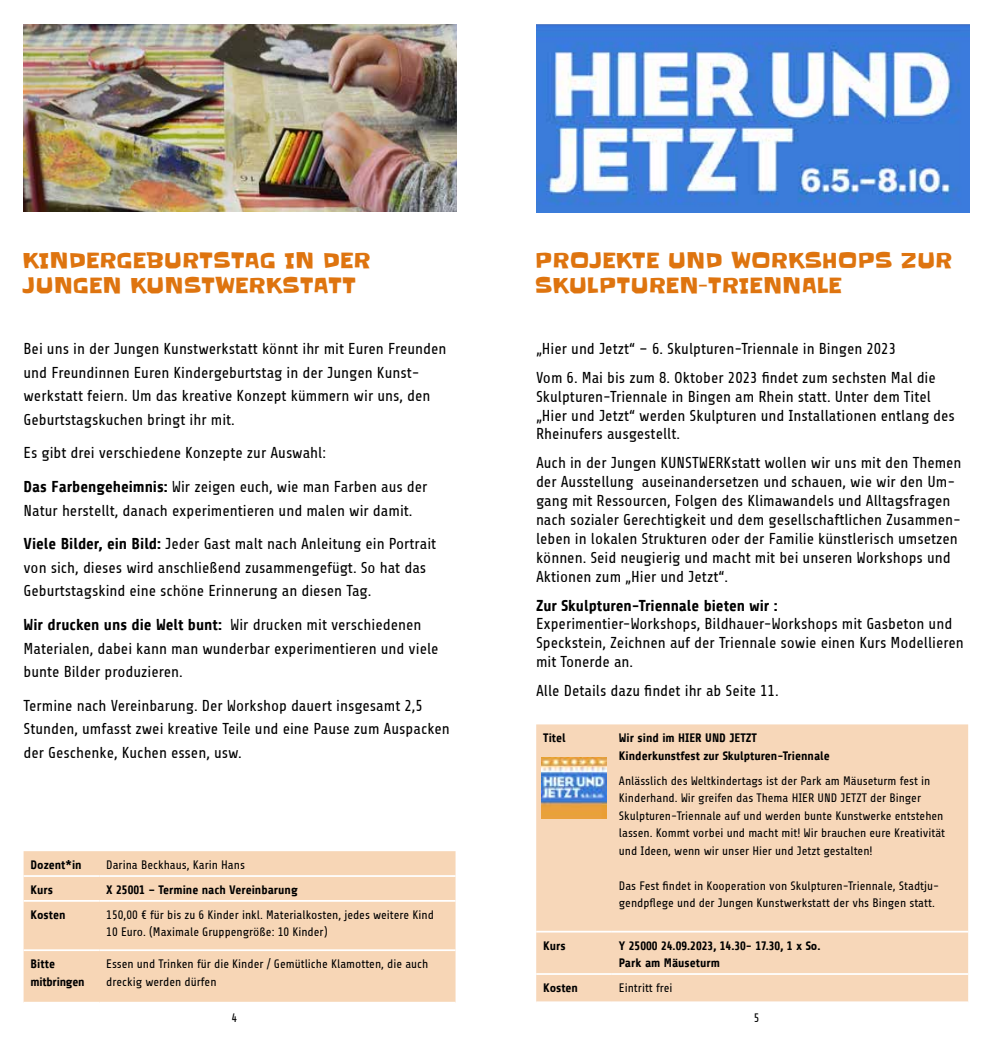
<style>
.page{position:relative;width:993px;height:1042px;background:#fff}
.page>*{position:absolute;margin:0;border:0;box-sizing:border-box;transform-origin:0 0}
.t1{font:21px/24.5px "Slackey";color:#de740f}
.t2{font:15.75px/18.9px "Share";color:#000}
.t3{font:700 15.75px "Share";color:#000}
.t4{font:12.25px/17.5px "Share";color:#000}
.t5{font:700 12.25px/17.5px "Share";color:#000}
.t6{font:700 12.25px/17.5px "Share";letter-spacing:-.02em;color:#000}
.s1{font-weight:700}
</style>
<div class="page">
<div style="left:536px;top:724px;width:431px;height:277px;background:#f7d7b9"></div>
<hr style="left:536px;top:931px;width:75px;height:1px;background:#fff">
<hr style="left:611px;top:931px;width:356px;height:1px;background:#fff">
<hr style="left:536px;top:973px;width:75px;height:2px;background:#fff">
<hr style="left:611px;top:973px;width:356px;height:2px;background:#fff">
<img style="left:536px;top:25px;width:432px;height:187px">
<div style="left:24px;top:851px;width:431px;height:151px;background:#f7d6b6"></div>
<hr style="left:24px;top:875px;width:75px;height:2px;background:#fff">
<hr style="left:99px;top:875px;width:356px;height:2px;background:#fff">
<hr style="left:24px;top:900px;width:75px;height:2px;background:#fff">
<hr style="left:99px;top:900px;width:356px;height:2px;background:#fff">
<hr style="left:24px;top:949px;width:75px;height:2px;background:#fff">
<hr style="left:99px;top:949px;width:356px;height:2px;background:#fff">
<img style="left:24px;top:25px;width:432px;height:187px">
<img style="left:541px;top:757px;width:65px;height:62px">
<h1 class="t1" style="left:23px;top:248px;width:349px">KINDERGEBURTSTAG IN DER<br>JUNGEN KUNSTWERKSTATT</h1>
<p class="t2" style="left:24px;top:337px;width:424px;line-height:23.6px">Bei uns in der Jungen Kunstwerkstatt könnt ihr mit Euren Freunden und Freundinnen Euren Kindergeburtstag in der Jungen Kunst&shy;werkstatt feiern. Um das kreative Konzept kümmern wir uns, den Geburtstagskuchen bringt ihr mit.</p>
<p class="t2" style="left:24px;top:437px;width:405px;line-height:33.6px">Es gibt drei verschiedene Konzepte zur Auswahl:<br><span class="s1">Das Farbengeheimnis:</span> Wir zeigen euch, wie man Farben aus der</p>
<p class="t2" style="left:24px;top:494px;width:414px;line-height:33.6px">Natur herstellt, danach experimentieren und malen wir damit.<br><span class="s1">Viele Bilder, ein Bild:</span> Jeder Gast malt nach Anleitung ein Portrait</p>
<p class="t2" style="left:24px;top:556px;width:404px;line-height:23.6px">von sich, dieses wird anschließend zusammengefügt. So hat das<br>Geburtstagskind eine schöne Erinnerung an diesen Tag.</p>
<p class="t2" style="left:24px;top:613px;width:416px;line-height:23.6px"><span class="s1">Wir drucken uns die Welt bunt:</span> Wir drucken mit verschiedenen<br>Materialen, dabei kann man wunderbar experimentieren und viele bunte Bilder produzieren.</p>
<p class="t2" style="left:24px;top:694px;width:427px;line-height:23.6px">Termine nach Vereinbarung. Der Workshop dauert insgesamt 2,5<br>Stunden, umfasst zwei kreative Teile und eine Pause zum Auspacken der Geschenke, Kuchen essen, usw.</p>
<p class="t5" style="left:31px;top:856px;width:53px">Dozent*in</p>
<p class="t4" style="left:106px;top:856px;width:140px">Darina Beckhaus, Karin Hans</p>
<p class="t5" style="left:31px;top:881px;width:24px">Kurs</p>
<p class="t5" style="left:106px;top:881px;width:193px">X 25001 – Termine nach Vereinbarung</p>
<p class="t5" style="left:31px;top:906px;width:36px">Kosten</p>
<p class="t4" style="left:106px;top:906px;width:329px">150,00 € für bis zu 6 Kinder inkl. Materialkosten, jedes weitere Kind<br>10 Euro. (Maximale Gruppengröße: 10 Kinder)</p>
<p class="t6" style="left:31px;top:955px;width:55px">Bitte mitbringen</p>
<p class="t4" style="left:106px;top:955px;width:323px">Essen und Trinken für die Kinder / Gemütliche Klamotten, die auch dreckig werden dürfen</p>
<h1 class="t1" style="left:535px;top:248px;width:419px">PROJEKTE UND WORKSHOPS ZUR<br>SKULPTUREN-TRIENNALE</h1>
<p class="t2" style="left:536px;top:335px;width:401px;line-height:28.9px">„Hier und Jetzt“ – 6. Skulpturen-Triennale in Bingen 2023<br>Vom 6. Mai bis zum 8. Oktober 2023 findet zum sechsten Mal die</p>
<p class="t2" style="left:536px;top:387px;width:420px">Skulpturen-Triennale in Bingen am Rhein statt. Unter dem Titel „Hier und Jetzt“ werden Skulpturen und Installationen entlang des<br>Rheinufers ausgestellt.</p>
<p class="t2" style="left:536px;top:454px;width:427px">Auch in der Jungen KUNSTWERKstatt wollen wir uns mit den Themen der Ausstellung auseinandersetzen und schauen, wie wir den Um&shy;gang mit Ressourcen, Folgen des Klimawandels und Alltagsfragen nach sozialer Gerechtigkeit und dem gesellschaftlichen Zusammen&shy;leben in lokalen Strukturen oder der Familie künstlerisch umsetzen können. Seid neugierig und macht mit bei unseren Workshops und Aktionen zum „Hier und Jetzt“.</p>
<p class="t3" style="left:536px;top:596px;width:243px">Zur Skulpturen-Triennale bieten wir :</p>
<p class="t2" style="left:536px;top:615px;width:429px">Experimentier-Workshops, Bildhauer-Workshops mit Gasbeton und<br>Speckstein, Zeichnen auf der Triennale sowie einen Kurs Modellieren mit Tonerde an.</p>
<p class="t2" style="left:536px;top:682px;width:244px">Alle Details dazu findet ihr ab Seite 11.</p>
<p class="t5" style="left:543px;top:729px;width:24px">Titel</p>
<p class="t5" style="left:618px;top:729px;width:212px">Wir sind im HIER UND JETZT<br>Kinderkunstfest zur Skulpturen-Triennale</p>
<p class="t4" style="left:618px;top:772px;width:328px">Anlässlich des Weltkindertags ist der Park am Mäuseturm fest in Kinderhand. Wir greifen das Thema HIER UND JETZT der Binger Skulpturen-Triennale auf und werden bunte Kunstwerke entstehen lassen. Kommt vorbei und macht mit! Wir brauchen eure Kreativität und Ideen, wenn wir unser Hier und Jetzt gestalten!</p>
<p class="t4" style="left:618px;top:877px;width:321px">Das Fest findet in Kooperation von Skulpturen-Triennale, Stadtju&shy;gendpflege und der Jungen Kunstwerkstatt der vhs Bingen statt.</p>
<p class="t5" style="left:543px;top:937px;width:24px">Kurs</p>
<p class="t5" style="left:618px;top:937px;width:203px">Y 25000 24.09.2023, 14.30- 17.30, 1 x So.<br>Park am Mäuseturm</p>
<p class="t5" style="left:543px;top:979px;width:36px">Kosten</p>
<p class="t4" style="left:618px;top:979px;width:55px">Eintritt frei</p>
<p class="t4" style="left:231px;top:1009px;width:7px">4</p>
<p class="t4" style="left:753px;top:1009px;width:7px">5</p>
</div>
